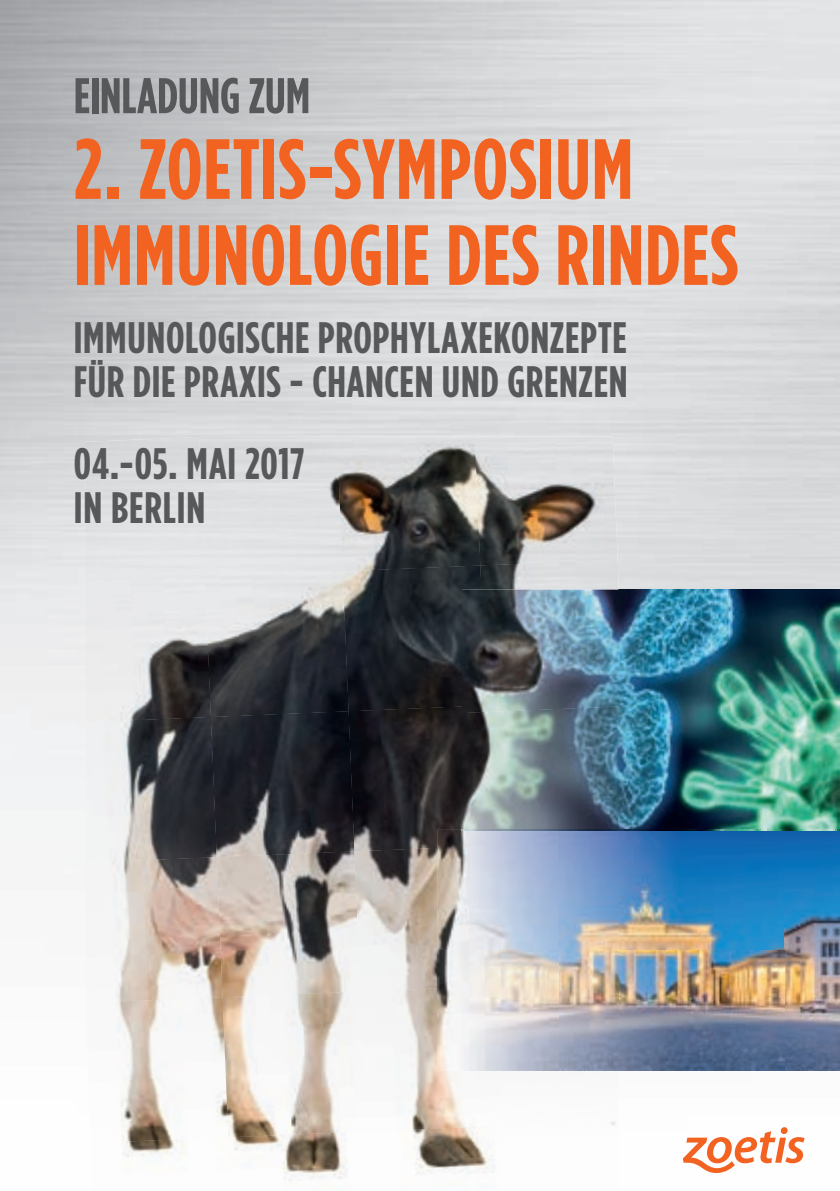
<style>
.page{position:relative;width:840px;height:1191px;background:#fff}
.page>*{position:absolute;margin:0;border:0;box-sizing:border-box;transform-origin:0 0}
.t1{font:700 85.2px/86px "Gotham Condensed";letter-spacing:.01em;color:#f26221}
.t2{font:700 50px "Gotham Condensed";color:#57585a}
.t3{font:700 44px/44px "Gotham Condensed";letter-spacing:.015em;color:#57585a}
</style>
<div class="page">
<img style="left:503px;top:1070px;width:336px;height:70px">
<div style="left:780px;top:1127px;width:7px;height:7px;background:#f26221;border-radius:50%"></div>
<svg style="left:682px;top:1131px;width:122px;height:42px"></svg>
<img style="left:437px;top:831px;width:402px;height:239px">
<img style="left:618px;top:589px;width:221px;height:242px">
<div style="left:199px;top:437px;width:138px;height:140px;background:#dfe0e2"></div>
<img style="left:337px;top:437px;width:137px;height:134px">
<img style="left:474px;top:437px;width:143px;height:128px">
<img style="left:85px;top:577px;width:120px;height:140px">
<img style="left:205px;top:571px;width:137px;height:146px">
<img style="left:342px;top:565px;width:138px;height:146px">
<img style="left:480px;top:559px;width:138px;height:30px">
<img style="left:85px;top:717px;width:125px;height:140px">
<img style="left:210px;top:711px;width:138px;height:146px">
<img style="left:348px;top:706px;width:113px;height:145px">
<img style="left:85px;top:857px;width:131px;height:140px">
<img style="left:216px;top:851px;width:138px;height:146px">
<img style="left:354px;top:847px;width:83px;height:144px">
<img style="left:85px;top:997px;width:137px;height:134px">
<img style="left:222px;top:991px;width:138px;height:140px">
<img style="left:360px;top:988px;width:143px;height:137px">
<img style="left:122px;top:1131px;width:225px;height:50px">
<img style="left:403px;top:1125px;width:103px;height:49px">
<img style="left:461px;top:589px;width:157px;height:117px">
<img style="left:461px;top:706px;width:157px;height:125px">
<p class="t2" style="left:74px;top:66px;width:238px">EINLADUNG ZUM</p>
<h1 class="t1" style="left:74px;top:126px;width:665px">2. ZOETIS-SYMPOSIUM<br>IMMUNOLOGIE DES RINDES</h1>
<p class="t3" style="left:74px;top:315px;width:555px">IMMUNOLOGISCHE PROPHYLAXEKONZEPTE<br>FÜR DIE PRAXIS - CHANCEN UND GRENZEN</p>
<p class="t3" style="left:74px;top:441px;width:232px">04.-05. MAI 2017<br>IN BERLIN</p>
</div>
